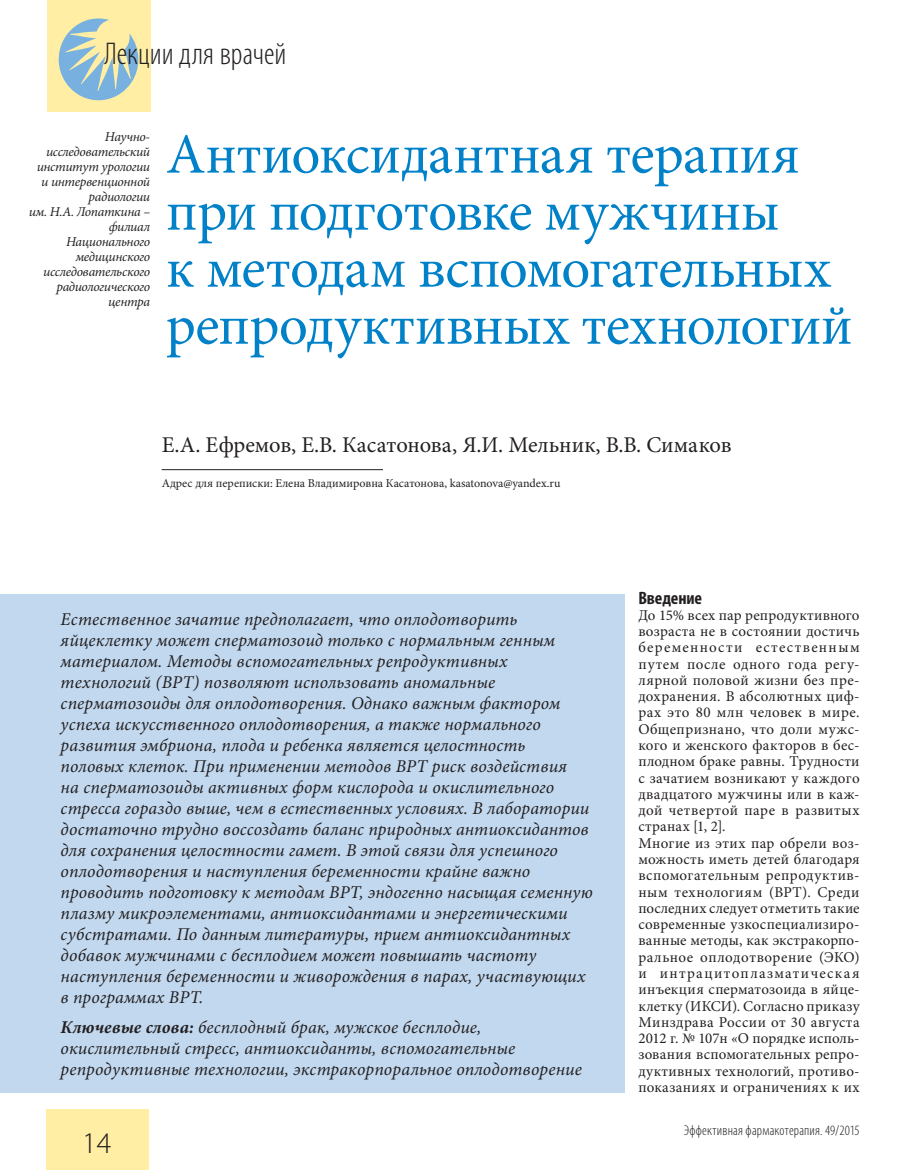
<style>
.page{position:relative;width:915px;height:1170px;background:#fff}
.page>*{position:absolute;margin:0;border:0;box-sizing:border-box;transform-origin:0 0}
.t1{font:57px/57px "Minion Pro";letter-spacing:-.01em;color:#0081c8}
.t2{font:300 condensed 31.5px "Myriad Pro";color:#231f20}
.t3{font:300 30px "Myriad Pro";color:#231f20}
.t4{font:22.5px "Minion Pro";letter-spacing:-.005em;color:#231f20}
.t5{font:italic 18px/21px "Minion Pro";letter-spacing:.01em;color:#231f20}
.t6{font:700 condensed 18px "Myriad Pro";letter-spacing:-.005em;color:#231f20}
.t7{font:15px/16.2px "Minion Pro";letter-spacing:.025em;color:#231f20}
.t8{font:300 condensed 14.25px "Myriad Pro";letter-spacing:.015em;color:#231f20}
.t9{font:italic 13.5px/15px "Minion Pro";letter-spacing:-.025em;color:#231f20;text-align:right}
.t10{font:12px "Minion Pro";color:#231f20}
.s1{font-weight:700}
</style>
<div class="page">
<div style="left:47px;top:1108px;width:102px;height:61px;background:#ffeea3"></div>
<div style="left:47px;top:0;width:103px;height:112px;background:#ffeea3"></div>
<svg style="left:59px;top:18px;width:79px;height:82px"></svg>
<hr style="left:162px;top:469px;width:221px;height:1px;background:#231f20">
<div style="left:0;top:594px;width:624px;height:498px;background:#c1d8ef"></div>
<h2 class="t2" style="left:104px;top:35px;width:183px">Лекции для врачей</h2>
<p class="t9" style="left:29px;top:129px;width:123px">Научно&shy;исследовательский институт урологии и интервенционной радиологии<br>им. Н.А. Лопаткина – филиал<br>Национального медицинского исследовательского радиологического центра</p>
<h1 class="t1" style="left:166px;top:126px;width:687px">Антиоксидантная терапия при подготовке мужчины<br>к методам вспомогательных репродуктивных технологий</h1>
<p class="t4" style="left:162px;top:430px;width:571px">Е.А. Ефремов, Е.В. Касатонова, Я.И. Мельник, В.В. Симаков</p>
<p class="t10" style="left:162px;top:475px;width:400px">Адрес для переписки: Елена Владимировна Касатонова, kasatonova@yandex.ru</p>
<p class="t5" style="left:61px;top:608px;width:533px">Естественное зачатие предполагает, что оплодотворить яйцеклетку может сперматозоид только с нормальным генным материалом. Методы вспомогательных репродуктивных технологий (ВРТ) позволяют использовать аномальные сперматозоиды для оплодотворения. Однако важным фактором успеха искусственного оплодотворения, а также нормального развития эмбриона, плода и ребенка является целостность половых клеток. При применении методов ВРТ риск воздействия<br>на сперматозоиды активных форм кислорода и окислительного стресса гораздо выше, чем в естественных условиях. В лаборатории достаточно трудно воссоздать баланс природных антиоксидантов для сохранения целостности гамет. В этой связи для успешного оплодотворения и наступления беременности крайне важно проводить подготовку к методам ВРТ, эндогенно насыщая семенную плазму микроэлементами, антиоксидантами и энергетическими субстратами. По данным литературы, прием антиоксидантных добавок мужчинами с бесплодием может повышать частоту наступления беременности и живорождения в парах, участвующих в программах ВРТ.</p>
<p class="t5" style="left:61px;top:1016px;width:522px"><span class="s1">Ключевые слова:</span> бесплодный брак, мужское бесплодие, окислительный стресс, антиоксиданты, вспомогательные репродуктивные технологии, экстракорпоральное оплодотворение</p>
<h3 class="t3" style="left:82px;top:1125px;width:31px">14</h3>
<p class="t6" style="left:638px;top:586px;width:65px">Введение</p>
<p class="t7" style="left:638px;top:607px;width:223px">До 15% всех пар репродуктивного возраста не в состоянии достичь беременности естественным путем после одного года регу&shy;лярной половой жизни без пре&shy;дохранения. В абсолютных циф&shy;рах это 80 млн человек в мире.<br>Общепризнано, что доли мужс&shy;кого и женского факторов в бес&shy;плодном браке равны. Трудности с зачатием возникают у каждого двадцатого мужчины или в каж&shy;дой четвертой паре в развитых странах [1, 2].<br>Многие из этих пар обрели воз&shy;можность иметь детей благодаря вспомогательным репродуктив&shy;ным технологиям (ВРТ). Среди последних следует отметить такие современные узкоспециализиро&shy;ванные методы, как экстракорпо&shy;ральное оплодотворение (ЭКО) и интрацитоплазматическая инъекция сперматозоида в яйце&shy;клетку (ИКСИ). Согласно приказу<br>Минздрава России от 30 августа<br>2012 г. № 107н «О порядке исполь&shy;зования вспомогательных репро&shy;дуктивных технологий, противо&shy;показаниях и ограничениях к их</p>
<p class="t8" style="left:683px;top:1121px;width:177px">Эффективная фармакотерапия. 49/2015</p>
</div>
